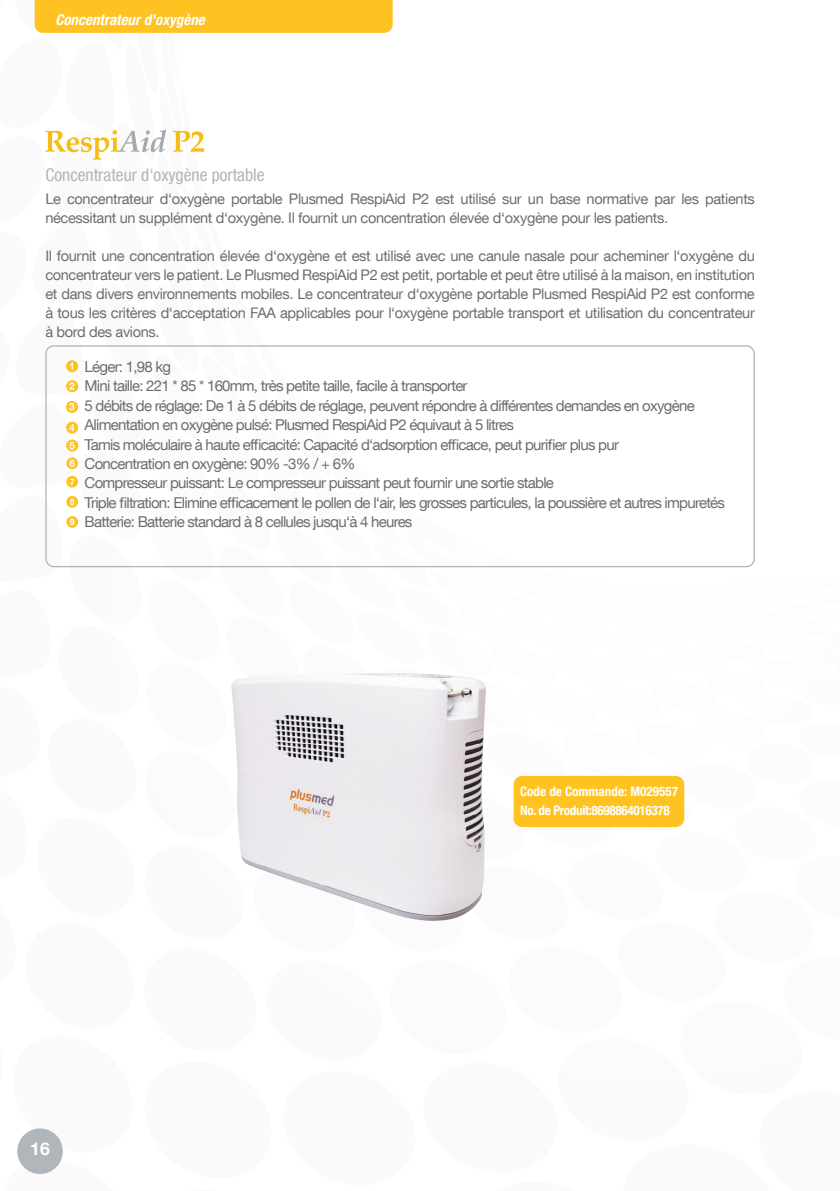
<style>
.page{position:relative;width:840px;height:1191px;background:#fff}
.page>*{position:absolute;margin:0;border:0;box-sizing:border-box;transform-origin:0 0}
.t1{font:condensed 17.6px "Helvetica Neue LT Com";color:#b2b3b7}
.t2{font:700 17.6px "Helvetica Neue LT Com";color:#fff}
.t3{font:15px/19.4px "Helvetica Neue LT Com";letter-spacing:-.05em;color:#6c6d70}
.t4{font:italic 700 condensed 15px "Helvetica Neue LT Com";color:#fff}
.t5{font:14.6px/19px "Helvetica Neue LT Com";letter-spacing:-.025em;color:#6c6d70}
.t6{font:700 condensed 13.2px/19px "Helvetica Neue LT Com";letter-spacing:-.025em;color:#fff}
.t7{font:700 condensed 9px "Helvetica Neue LT Com";color:#fff}
</style>
<div class="page">
<div style="left:17px;top:1128px;width:46px;height:46px;background:#b0b6bb;border-radius:50%"></div>
<div style="left:35px;top:0;width:357px;height:33px;background:#fec221"></div>
<div style="left:45px;top:345px;width:709px;height:222px;border:1px solid #b2b7bb;border-radius:8px"></div>
<div style="left:66px;top:360px;width:12px;height:12px;background:#fec221;border-radius:50%"></div>
<svg style="left:66px;top:380px;width:12px;height:12px"></svg>
<svg style="left:66px;top:401px;width:12px;height:12px"></svg>
<svg style="left:66px;top:421px;width:12px;height:13px"></svg>
<svg style="left:70px;top:362px;width:3px;height:8px"></svg>
<svg style="left:69px;top:382px;width:5px;height:7px"></svg>
<svg style="left:69px;top:403px;width:5px;height:7px"></svg>
<svg style="left:69px;top:424px;width:5px;height:7px"></svg>
<div style="left:513px;top:776px;width:170px;height:51px;background:#fec221;border-radius:9px"></div>
<svg style="left:66px;top:439px;width:12px;height:12px"></svg>
<svg style="left:69px;top:442px;width:6px;height:7px"></svg>
<svg style="left:45px;top:130px;width:121px;height:30px"></svg>
<svg style="left:173px;top:131px;width:31px;height:21px"></svg>
<svg style="left:66px;top:457px;width:12px;height:12px"></svg>
<div style="left:66px;top:476px;width:12px;height:11px;background:#fec221;border-radius:50%"></div>
<div style="left:66px;top:496px;width:12px;height:12px;background:#fec221;border-radius:50%"></div>
<div style="left:66px;top:516px;width:12px;height:12px;background:#fec221;border-radius:50%"></div>
<svg style="left:70px;top:460px;width:5px;height:7px"></svg>
<img style="left:231px;top:673px;width:254px;height:70px">
<img style="left:236px;top:743px;width:248px;height:142px">
<img style="left:306px;top:885px;width:177px;height:35px">
<p class="t4" style="left:55px;top:11px;width:151px">Concentrateur d’oxygène</p>
<p class="t1" style="left:45px;top:164px;width:220px">Concentrateur d‘oxygène portable</p>
<p class="t5" style="left:45px;top:189px;width:710px">Le concentrateur d‘oxygène portable Plusmed RespiAid P2 est utilisé sur un base normative par les patients nécessitant un supplément d‘oxygène. Il fournit un concentration élevée d‘oxygène pour les patients.</p>
<p class="t5" style="left:45px;top:246px;width:710px;text-align:justify">Il fournit une concentration élevée d‘oxygène et est utilisé avec une canule nasale pour acheminer l‘oxygène du concentrateur vers le patient. Le Plusmed RespiAid P2 est petit, portable et peut être utilisé à la maison, en institution et dans divers environnements mobiles. Le concentrateur d‘oxygène portable Plusmed RespiAid P2 est conforme à tous les critères d‘acceptation FAA applicables pour l‘oxygène portable transport et utilisation du concentrateur à bord des avions.</p>
<p class="t3" style="left:85px;top:356px;width:641px">Léger: 1,98 kg<br>Mini taille: 221 * 85 * 160mm, très petite taille, facile à transporter<br>5 débits de réglage: De 1 à 5 débits de réglage, peuvent répondre à différentes demandes en oxygène Alimentation en oxygène pulsé: Plusmed RespiAid P2 équivaut à 5 litres<br>Tamis moléculaire à haute efficacité: Capacité d‘adsorption efficace, peut purifier plus pur<br>Concentration en oxygène: 90% -3% / + 6%<br>Compresseur puissant: Le compresseur puissant peut fournir une sortie stable<br>Triple filtration: Elimine efficacement le pollen de l‘air, les grosses particules, la poussière et autres impuretés Batterie: Batterie standard à 8 cellules jusqu‘à 4 heures</p>
<p class="t7" style="left:70px;top:476px;width:6px">7</p>
<p class="t7" style="left:70px;top:496px;width:6px">8</p>
<p class="t7" style="left:70px;top:516px;width:6px">9</p>
<p class="t2" style="left:30px;top:1137px;width:21px">16</p>
<p class="t6" style="left:520px;top:782px;width:159px">Code de Commande: M029557<br>No. de Produit:8698864016378</p>
</div>
